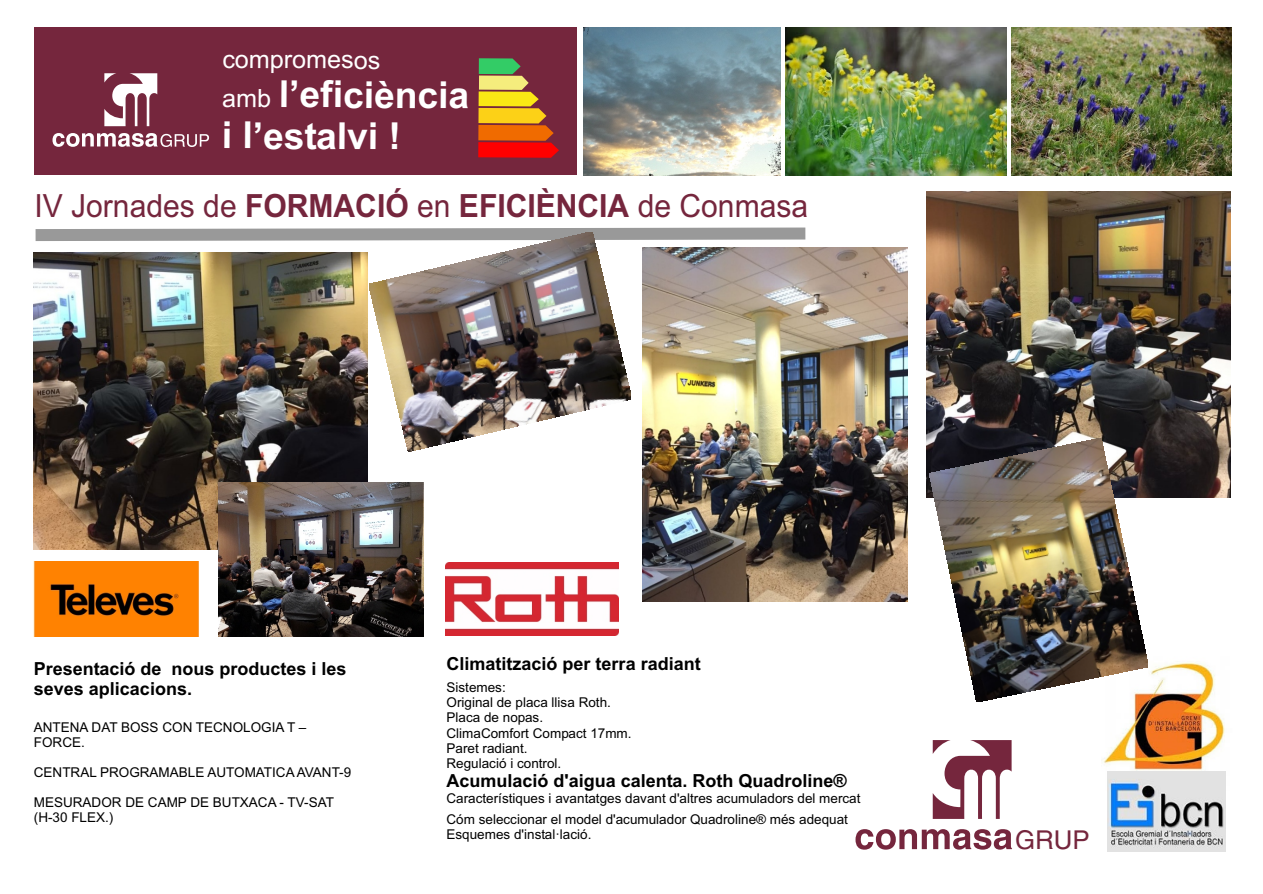
<style>
.page{position:relative;width:1263px;height:894px;background:#fff}
.page>*{position:absolute;margin:0;border:0;box-sizing:border-box;transform-origin:0 0}
.t1{font:700 37.2px/41.2px "Arial";letter-spacing:-.005em;color:#fff}
.t2{font:31.95px "Arial";color:#75263d;scale:.94 1}
.t3{font:25.95px "Switzerland";color:#75263d}
.t4{font:25.2px "Arial";letter-spacing:-.005em;color:#fff}
.t5{font:700 18px/20.1px "Arial";color:#000}
.t6{font:13.5px/15.1px "Arial";color:#000}
.s1{font-weight:400;font-size:25.2px}
.s2{font-weight:700}
</style>
<div class="page">
<img style="left:1011px;top:27px;width:221px;height:148px">
<img style="left:786px;top:27px;width:221px;height:148px">
<img style="left:583px;top:27px;width:197px;height:148px">
<div style="left:34px;top:27px;width:543px;height:148px;background:#75263d"></div>
<svg style="left:478px;top:58px;width:81px;height:100px"></svg>
<svg style="left:104px;top:73px;width:53px;height:53px"></svg>
<svg style="left:53px;top:133px;width:156px;height:14px"></svg>
<svg style="left:35px;top:227px;width:771px;height:14px;background:#a9a9a9"></svg>
<img style="left:33px;top:561px;width:166px;height:75px">
<svg style="left:856px;top:829px;width:156px;height:21px"></svg>
<svg style="left:933px;top:740px;width:79px;height:79px"></svg>
<img style="left:446px;top:562px;width:172px;height:74px">
<img style="left:1102px;top:662px;width:124px;height:128px">
<img style="left:1108px;top:772px;width:118px;height:80px">
<img style="left:926px;top:192px;width:305px;height:305px">
<img style="left:642px;top:248px;width:265px;height:354px">
<img style="left:34px;top:252px;width:334px;height:297px">
<img style="left:369px;top:232px;width:262px;height:219px">
<img style="left:930px;top:438px;width:218px;height:264px">
<img style="left:219px;top:483px;width:205px;height:154px">
<h3 class="t4" style="left:222px;top:50px;width:160px">compromesos</h3>
<h1 class="t1" style="left:222px;top:77px;width:249px"><span class="s1">amb</span> l’eficiència i l’estalvi !</h1>
<h2 class="t2" style="left:34px;top:194px;width:825px">IV Jornades de <span class="s2">FORMACIÓ</span> en <span class="s2">EFICIÈNCIA</span> de Conmasa</h2>
<h3 class="t5" style="left:34px;top:661px;width:314px">Presentació de nous productes i les seves aplicacions.</h3>
<p class="t6" style="left:34px;top:720px;width:274px">ANTENA DAT BOSS CON TECNOLOGIA T –<br>FORCE.</p>
<p class="t6" style="left:34px;top:766px;width:319px">CENTRAL PROGRAMABLE AUTOMATICA AVANT-9</p>
<p class="t6" style="left:34px;top:796px;width:302px">MESURADOR DE CAMP DE BUTXACA - TV-SAT (H-30 FLEX.)</p>
<h3 class="t5" style="left:447px;top:655px;width:256px">Climatització per terra radiant</h3>
<p class="t6" style="left:447px;top:681px;width:187px">Sistemes:<br>Original de placa llisa Roth.<br>Placa de nopas.<br>ClimaComfort Compact 17mm.<br>Paret radiant.<br>Regulació i control.</p>
<h3 class="t5" style="left:447px;top:772px;width:402px">Acumulació d'aigua calenta. Roth Quadroline®</h3>
<p class="t6" style="left:447px;top:789px;width:416px;line-height:20.7px">Característiques i avantatges davant d'altres acumuladors del mercat<br>Cóm seleccionar el model d'acumulador Quadroline® més adequat</p>
<p class="t6" style="left:447px;top:828px;width:146px">Esquemes d'instal·lació.</p>
<h3 class="t3" style="left:1015px;top:830px;width:76px">GRUP</h3>
</div>
